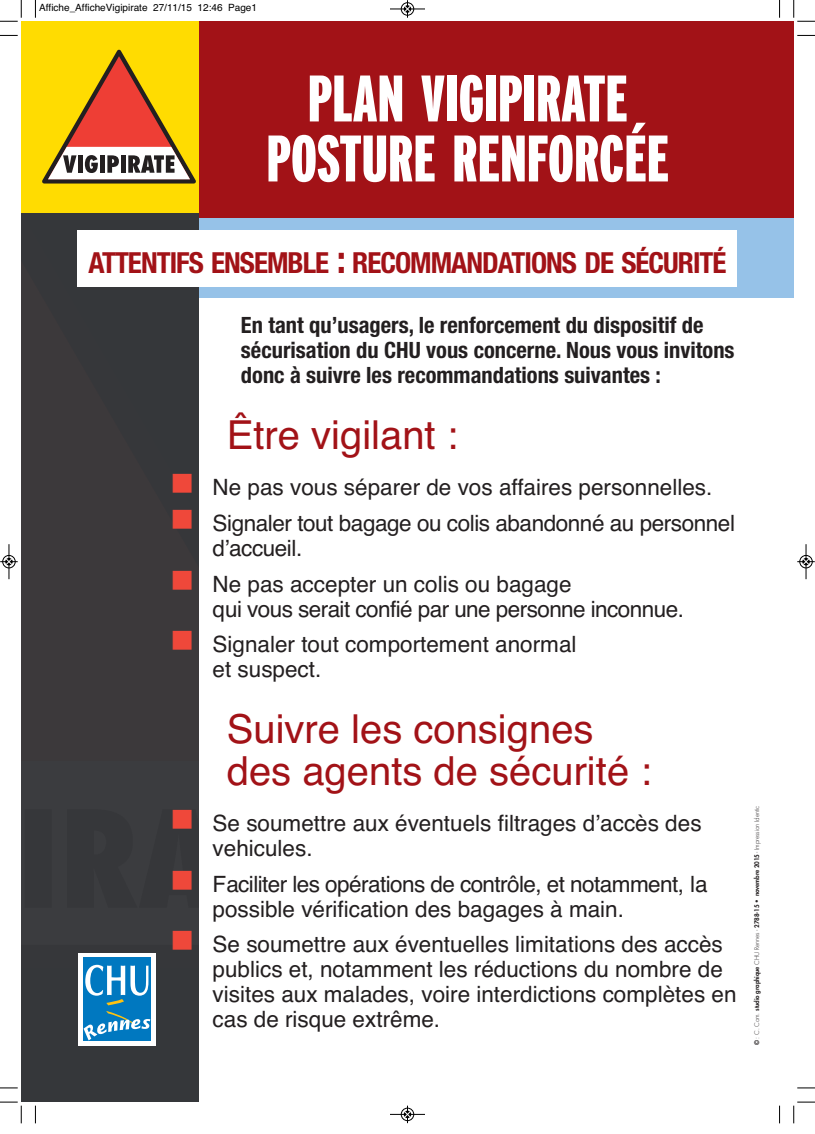
<style>
.page{position:relative;width:815px;height:1134px;background:#fff}
.page>*{position:absolute;margin:0;border:0;box-sizing:border-box;transform-origin:0 0}
.t1{font:900 extra-condensed 65.62px/60px "Interstate";color:#fff;text-align:center}
.t2{font:40px/41.2px "Helvetica";color:#a21217}
.t3{font:700 condensed 29px "Helvetica Neue";letter-spacing:-.035em;color:#a21217}
.t4{font:22.5px/25px "Helvetica";color:#231f20}
.t5{font:22.5px/25px "Helvetica";letter-spacing:-.025em;color:#231f20}
.t6{font:700 condensed 22.5px/25px "Helvetica Neue";color:#231f20}
.t7{font:22.5px/25px "Helvetica";letter-spacing:-.02em;color:#231f20}
.t8{font:10px "Helvetica";color:#000}
.t9{font:800 6.25px "Futura";letter-spacing:-.015em;color:#231f20}
.s1{font-size:38.75px}
.s2{color:#ef483a}
.s3{font-weight:300}
</style>
<div class="page">
<div style="left:21px;top:142px;width:773px;height:156px;background:#96c2e8"></div>
<div style="left:198px;top:21px;width:596px;height:197px;background:#a21217"></div>
<div style="left:21px;top:21px;width:177px;height:1081px;background:#35373a"></div>
<div style="left:21px;top:21px;width:177px;height:192px;background:#ffdc01"></div>
<svg style="left:42px;top:50px;width:154px;height:134px"></svg>
<div style="left:78px;top:953px;width:78px;height:92px;background:#fff"></div>
<div style="left:83px;top:957px;width:68px;height:84px;background:#0078c0"></div>
<svg style="left:84px;top:1011px;width:66px;height:29px"></svg>
<svg style="left:85px;top:965px;width:63px;height:40px"></svg>
<div style="left:78px;top:230px;width:659px;height:57px;background:#fff"></div>
<svg style="left:35px;top:0;width:1px;height:18px"></svg>
<svg style="left:0;top:35px;width:18px;height:1px"></svg>
<svg style="left:779px;top:0;width:1px;height:18px"></svg>
<svg style="left:797px;top:35px;width:18px;height:1px"></svg>
<svg style="left:35px;top:1106px;width:1px;height:17px"></svg>
<svg style="left:0;top:1087px;width:18px;height:2px"></svg>
<svg style="left:779px;top:1106px;width:1px;height:17px"></svg>
<svg style="left:797px;top:1087px;width:18px;height:2px"></svg>
<svg style="left:0;top:0;width:22px;height:22px"></svg>
<svg style="left:793px;top:0;width:22px;height:22px"></svg>
<svg style="left:0;top:1102px;width:22px;height:21px"></svg>
<svg style="left:793px;top:1102px;width:22px;height:21px"></svg>
<div style="left:401px;top:2px;width:13px;height:14px;border:1px solid #fff;border-radius:50%"></div>
<hr style="left:390px;top:9px;width:35px;height:1px;background:#000">
<div style="left:401px;top:3px;width:13px;height:12px;border:1px solid #000;border-radius:50%"></div>
<svg style="left:404px;top:0;width:7px;height:18px"></svg>
<hr style="left:390px;top:1114px;width:35px;height:1px;background:#000">
<div style="left:401px;top:1108px;width:13px;height:13px;border:1px solid #000;border-radius:50%"></div>
<svg style="left:404px;top:1106px;width:7px;height:17px"></svg>
<div style="left:2px;top:555px;width:14px;height:13px;border:1px solid #fff;border-radius:50%"></div>
<hr style="left:9px;top:544px;width:1px;height:35px;background:#000">
<div style="left:3px;top:555px;width:12px;height:13px;border:1px solid #000;border-radius:50%"></div>
<svg style="left:0;top:558px;width:18px;height:7px"></svg>
<div style="left:799px;top:555px;width:14px;height:13px;border:1px solid #fff;border-radius:50%"></div>
<hr style="left:806px;top:544px;width:1px;height:35px;background:#000">
<div style="left:800px;top:555px;width:12px;height:13px;border:1px solid #000;border-radius:50%"></div>
<svg style="left:797px;top:558px;width:18px;height:7px"></svg>
<p class="t8" style="left:39px;top:4px;width:219px">Affiche_AfficheVigipirate 27/11/15 12:46 Page1</p>
<h1 class="t1" style="left:266px;top:75px;width:404px">PLAN VIGIPIRATE<br>POSTURE RENFORCÉE</h1>
<p class="t3" style="left:88px;top:252px;width:640px">ATTENTIFS ENSEMBLE <span class="s1">:</span> RECOMMANDATIONS DE SÉCURITÉ</p>
<p class="t6" style="left:241px;top:315px;width:495px">En tant qu’usagers, le renforcement du dispositif de sécurisation du CHU vous concerne. Nous vous invitons donc à suivre les recommandations suivantes :</p>
<h2 class="t2" style="left:227px;top:418px;width:233px">Être vigilant :</h2>
<p class="t4" style="left:170px;top:477px;width:544px"><span class="s2">■</span> Ne pas vous séparer de vos affaires personnelles.</p>
<p class="t7" style="left:213px;top:513px;width:524px;text-indent:-42px"><span class="s2">■</span> Signaler tout bagage ou colis abandonné au personnel dʼaccueil.</p>
<p class="t5" style="left:213px;top:573px;width:473px;text-indent:-42px"><span class="s2">■</span> Ne pas accepter un colis ou bagage<br>qui vous serait confié par une personne inconnue.</p>
<p class="t4" style="left:213px;top:634px;width:365px;text-indent:-42px"><span class="s2">■</span> Signaler tout comportement anormal et suspect.</p>
<h2 class="t2" style="left:227px;top:712px;width:426px">Suivre les consignes des agents de sécurité :</h2>
<p class="t4" style="left:213px;top:813px;width:490px;text-indent:-42px"><span class="s2">■</span> Se soumettre aux éventuels filtrages dʼaccès des vehicules.</p>
<p class="t5" style="left:213px;top:873px;width:497px;text-indent:-42px"><span class="s2">■</span> Faciliter les opérations de contrôle, et notamment, la possible vérification des bagages à main.</p>
<p class="t4" style="left:213px;top:934px;width:525px;text-indent:-42px"><span class="s2">■</span> Se soumettre aux éventuelles limitations des accès publics et, notamment les réductions du nombre de visites aux malades, voire interdictions complètes en cas de risque extrême.</p>
<p class="t9" style="left:754px;top:1045px;width:241px;rotate:-90deg">© <span class="s3">: C. Com.</span> studio graphique <span class="s3">CHU Rennes -</span> 2788-15 • novembre 2015 <span class="s3">- Impression Identic</span></p>
</div>
